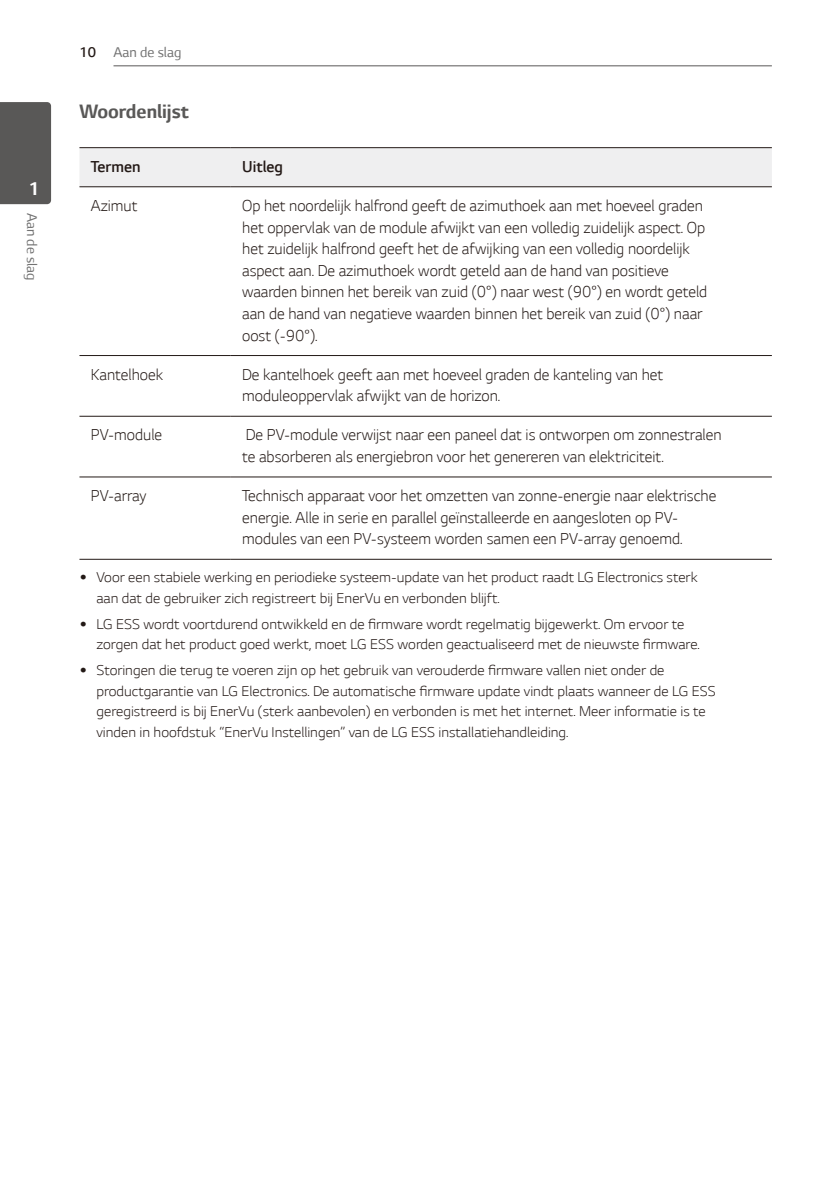
<style>
.page{position:relative;width:840px;height:1191px;background:#fff}
.page>*{position:absolute;margin:0;border:0;box-sizing:border-box;transform-origin:0 0}
.Title_3{font:700 22px "LG Smart";color:#595857}
.t1{font:700 21px "LG Smart";color:#fff}
.Content_text_Light{font:300 18px/21.6px "LG Smart";color:#231916}
.Content_text_SemiBold{font:300 18px "LG Smart";color:#231916}
.t2{font:300 16.2px/20.6px "LG Smart";color:#231916;scale:1.05 1}
.t3{font:16px "LG Smart";color:#727272}
.s1{font-weight:300;color:#231916}
</style>
<div class="page">
<hr style="left:113px;top:65px;width:658px;height:1px;background:#595857">
<div style="left:0;top:102px;width:51px;height:102px;background:#595857"></div>
<div style="left:79px;top:148px;width:692px;height:38px;background:#efeff0"></div>
<hr style="left:79px;top:147px;width:152px;height:1px;background:#231916">
<hr style="left:231px;top:147px;width:540px;height:1px;background:#231916">
<hr style="left:79px;top:186px;width:152px;height:1px;background:#231916">
<hr style="left:231px;top:186px;width:540px;height:1px;background:#231916">
<hr style="left:79px;top:355px;width:152px;height:1px;background:#231916">
<hr style="left:231px;top:355px;width:540px;height:1px;background:#231916">
<hr style="left:79px;top:416px;width:152px;height:1px;background:#231916">
<hr style="left:231px;top:416px;width:540px;height:1px;background:#231916">
<hr style="left:79px;top:476px;width:152px;height:1px;background:#231916">
<hr style="left:231px;top:476px;width:540px;height:1px;background:#231916">
<hr style="left:79px;top:559px;width:152px;height:1px;background:#231916">
<hr style="left:231px;top:559px;width:540px;height:1px;background:#231916">
<p class="t1" style="left:29px;top:177px;width:12px">1</p>
<p class="t3" style="left:41px;top:213px;width:69px;rotate:90deg">Aan de slag</p>
<p class="t3" style="left:79px;top:43px;width:103px"><span class="s1">10</span> Aan de slag</p>
<p class="Title_3" style="left:79px;top:99px;width:111px">Woordenlijst</p>
<p class="Content_text_SemiBold" style="left:91px;top:157px;width:51px">Termen</p>
<p class="Content_text_SemiBold" style="left:242px;top:157px;width:42px">Uitleg</p>
<p class="Content_text_Light" style="left:91px;top:195px;width:48px">Azimut</p>
<p class="Content_text_Light" style="left:242px;top:195px;width:466px">Op het noordelijk halfrond geeft de azimuthoek aan met hoeveel graden het oppervlak van de module afwijkt van een volledig zuidelijk aspect. Op het zuidelijk halfrond geeft het de afwijking van een volledig noordelijk aspect aan. De azimuthoek wordt geteld aan de hand van positieve waarden binnen het bereik van zuid (0°) naar west (90°) en wordt geteld aan de hand van negatieve waarden binnen het bereik van zuid (0°) naar oost (-90°).</p>
<p class="Content_text_Light" style="left:91px;top:363px;width:74px">Kantelhoek</p>
<p class="Content_text_Light" style="left:242px;top:363px;width:422px">De kantelhoek geeft aan met hoeveel graden de kanteling van het moduleoppervlak afwijkt van de horizon.</p>
<p class="Content_text_Light" style="left:91px;top:424px;width:73px">PV-module</p>
<p class="Content_text_Light" style="left:242px;top:424px;width:480px">De PV-module verwijst naar een paneel dat is ontworpen om zonnestralen te absorberen als energiebron voor het genereren van elektriciteit.</p>
<p class="Content_text_Light" style="left:91px;top:485px;width:57px">PV-array</p>
<p class="Content_text_Light" style="left:242px;top:485px;width:475px">Technisch apparaat voor het omzetten van zonne-energie naar elektrische energie. Alle in serie en parallel geïnstalleerde en aangesloten op PV&shy;modules van een PV-systeem worden samen een PV-array genoemd.</p>
<p class="t2" style="left:96px;top:567px;width:573px">Voor een stabiele werking en periodieke systeem-update van het product raadt LG Electronics sterk aan dat de gebruiker zich registreert bij EnerVu en verbonden blijft.</p>
<p class="t2" style="left:96px;top:613px;width:576px">LG ESS wordt voortdurend ontwikkeld en de firmware wordt regelmatig bijgewerkt. Om ervoor te zorgen dat het product goed werkt, moet LG ESS worden geactualiseerd met de nieuwste firmware.</p>
<p class="t2" style="left:96px;top:660px;width:591px">Storingen die terug te voeren zijn op het gebruik van verouderde firmware vallen niet onder de productgarantie van LG Electronics. De automatische firmware update vindt plaats wanneer de LG ESS geregistreerd is bij EnerVu (sterk aanbevolen) en verbonden is met het internet. Meer informatie is te vinden in hoofdstuk “EnerVu Instellingen” van de LG ESS installatiehandleiding.</p>
</div>
